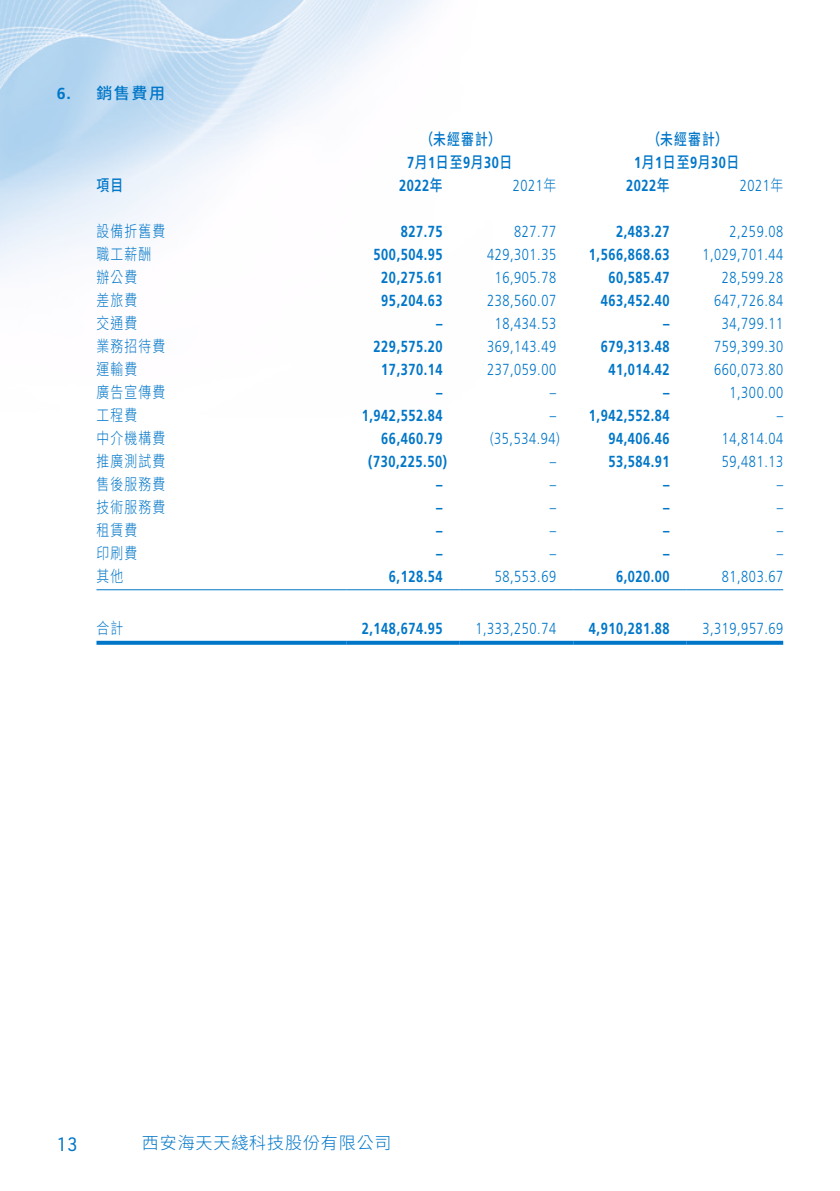
<style>
.page{position:relative;width:840px;height:1191px;background:#fff}
.page>*{position:absolute;margin:0;border:0;box-sizing:border-box;transform-origin:0 0}
.t1{font:19px "URWDIN";color:#0076c8}
.t2{font:300 17px "Source Han Sans TC";letter-spacing:.05em;color:#0076c8}
.Notes{font:700 16px "Frutiger LT Std";letter-spacing:.045em;color:#0076c8;scale:.8 1}
.Notes-2{font:300 16px "Frutiger LT Std";letter-spacing:.045em;color:#0076c8;scale:.8 1}
.Notes-3{font:300 16px "Source Han Sans TC";letter-spacing:.095em;color:#0076c8;scale:.8 1}
.Notes-4{font:500 16px "Source Han Sans TC";letter-spacing:.095em;color:#0076c8;scale:.8 1}
.Notes_HD1{font:500 16px "Source Han Sans TC";color:#0076c8}
.Notes_HD1-2{font:700 16px "Frutiger LT Std";color:#0076c8}
.s1{font-family:"Frutiger LT Std";font-weight:700}
.s2{font-family:"Source Han Sans TC";font-weight:500}
.s3{font-family:"Source Han Sans TC"}
</style>
<div class="page">
<img style="left:0;top:0;width:784px;height:645px">
<hr style="left:96px;top:589px;width:250px;height:1px;background:#0076c8">
<hr style="left:346px;top:589px;width:113px;height:1px;background:#0076c8">
<hr style="left:459px;top:589px;width:114px;height:1px;background:#0076c8">
<hr style="left:573px;top:589px;width:113px;height:1px;background:#0076c8">
<hr style="left:686px;top:589px;width:96px;height:1px;background:#0076c8">
<svg style="left:96px;top:641px;width:250px;height:4px"></svg>
<svg style="left:346px;top:641px;width:113px;height:4px"></svg>
<svg style="left:459px;top:641px;width:114px;height:4px"></svg>
<svg style="left:573px;top:641px;width:113px;height:4px"></svg>
<svg style="left:686px;top:641px;width:96px;height:4px"></svg>
<p class="Notes_HD1-2" style="left:57px;top:84px;width:16px">6.</p>
<p class="Notes_HD1" style="left:96px;top:84px;width:70px">銷售費用</p>
<p class="Notes-4" style="left:96px;top:176px;width:35px">項目</p>
<p class="Notes-3" style="left:96px;top:222px;width:87px">設備折舊費</p>
<p class="Notes-3" style="left:96px;top:245px;width:70px">職工薪酬</p>
<p class="Notes-3" style="left:96px;top:268px;width:52px">辦公費</p>
<p class="Notes-3" style="left:96px;top:291px;width:52px">差旅費</p>
<p class="Notes-3" style="left:96px;top:314px;width:52px">交通費</p>
<p class="Notes-3" style="left:96px;top:337px;width:87px">業務招待費</p>
<p class="Notes-3" style="left:96px;top:360px;width:52px">運輸費</p>
<p class="Notes-3" style="left:96px;top:383px;width:87px">廣告宣傳費</p>
<p class="Notes-3" style="left:96px;top:406px;width:52px">工程費</p>
<p class="Notes-3" style="left:96px;top:429px;width:87px">中介機構費</p>
<p class="Notes-3" style="left:96px;top:452px;width:87px">推廣測試費</p>
<p class="Notes-3" style="left:96px;top:475px;width:87px">售後服務費</p>
<p class="Notes-3" style="left:96px;top:498px;width:87px">技術服務費</p>
<p class="Notes-3" style="left:96px;top:521px;width:52px">租賃費</p>
<p class="Notes-3" style="left:96px;top:544px;width:52px">印刷費</p>
<p class="Notes-3" style="left:96px;top:567px;width:35px">其他</p>
<p class="Notes-3" style="left:96px;top:619px;width:35px">合計</p>
<p class="Notes-4" style="left:420px;top:130px;width:102px">（未經審計）</p>
<p class="Notes-4" style="left:647px;top:130px;width:102px">（未經審計(</p>
<p class="Notes-4" style="left:407px;top:153px;width:133px">月<span class="s1">7 1</span>日至 月<span class="s1">9 30</span>日</p>
<p class="Notes-4" style="left:633px;top:153px;width:133px">月<span class="s1">1 1</span>日至 月<span class="s1">9 30</span>日</p>
<p class="Notes" style="left:399px;top:176px;width:56px">2022<span class="s2">年</span></p>
<p class="Notes-2" style="left:512px;top:177px;width:56px">2021<span class="s3">年</span></p>
<p class="Notes" style="left:626px;top:176px;width:56px">2022<span class="s2">年</span></p>
<p class="Notes-2" style="left:739px;top:177px;width:56px">2021<span class="s3">年</span></p>
<p class="Notes" style="left:400px;top:222px;width:54px">827.75</p>
<p class="Notes-2" style="left:514px;top:223px;width:54px">827.77</p>
<p class="Notes" style="left:615px;top:222px;width:69px">2,483.27</p>
<p class="Notes-2" style="left:729px;top:223px;width:69px">2,259.08</p>
<p class="Notes" style="left:373px;top:245px;width:88px">500,504.95</p>
<p class="Notes-2" style="left:487px;top:246px;width:88px">429,301.35</p>
<p class="Notes" style="left:588px;top:245px;width:102px">1,566,868.63</p>
<p class="Notes-2" style="left:702px;top:246px;width:102px">1,029,701.44</p>
<p class="Notes" style="left:381px;top:268px;width:78px">20,275.61</p>
<p class="Notes-2" style="left:494px;top:269px;width:78px">16,905.78</p>
<p class="Notes" style="left:608px;top:268px;width:78px">60,585.47</p>
<p class="Notes-2" style="left:721px;top:269px;width:78px">28,599.28</p>
<p class="Notes" style="left:381px;top:291px;width:78px">95,204.63</p>
<p class="Notes-2" style="left:487px;top:292px;width:88px">238,560.07</p>
<p class="Notes" style="left:600px;top:291px;width:88px">463,452.40</p>
<p class="Notes-2" style="left:713px;top:292px;width:88px">647,726.84</p>
<p class="Notes" style="left:436px;top:314px;width:9px">–</p>
<p class="Notes-2" style="left:494px;top:315px;width:78px">18,434.53</p>
<p class="Notes" style="left:663px;top:314px;width:10px">–</p>
<p class="Notes-2" style="left:721px;top:315px;width:78px">34,799.11</p>
<p class="Notes" style="left:373px;top:337px;width:88px">229,575.20</p>
<p class="Notes-2" style="left:487px;top:338px;width:88px">369,143.49</p>
<p class="Notes" style="left:600px;top:337px;width:88px">679,313.48</p>
<p class="Notes-2" style="left:713px;top:338px;width:88px">759,399.30</p>
<p class="Notes" style="left:381px;top:360px;width:78px">17,370.14</p>
<p class="Notes-2" style="left:487px;top:361px;width:88px">237,059.00</p>
<p class="Notes" style="left:608px;top:360px;width:78px">41,014.42</p>
<p class="Notes-2" style="left:713px;top:361px;width:88px">660,073.80</p>
<p class="Notes" style="left:436px;top:383px;width:9px">–</p>
<p class="Notes-2" style="left:549px;top:384px;width:10px">–</p>
<p class="Notes" style="left:663px;top:383px;width:10px">–</p>
<p class="Notes-2" style="left:729px;top:384px;width:69px">1,300.00</p>
<p class="Notes" style="left:361px;top:406px;width:102px">1,942,552.84</p>
<p class="Notes-2" style="left:549px;top:407px;width:10px">–</p>
<p class="Notes" style="left:588px;top:406px;width:102px">1,942,552.84</p>
<p class="Notes-2" style="left:776px;top:407px;width:10px">–</p>
<p class="Notes" style="left:381px;top:429px;width:78px">66,460.79</p>
<p class="Notes-2" style="left:490px;top:430px;width:88px">)35,534.94(</p>
<p class="Notes" style="left:608px;top:429px;width:78px">94,406.46</p>
<p class="Notes-2" style="left:721px;top:430px;width:78px">14,814.04</p>
<p class="Notes" style="left:368px;top:452px;width:100px">)730,225.50(</p>
<p class="Notes-2" style="left:549px;top:453px;width:10px">–</p>
<p class="Notes" style="left:608px;top:452px;width:78px">53,584.91</p>
<p class="Notes-2" style="left:721px;top:453px;width:78px">59,481.13</p>
<p class="Notes" style="left:436px;top:475px;width:9px">–</p>
<p class="Notes-2" style="left:549px;top:476px;width:10px">–</p>
<p class="Notes" style="left:663px;top:475px;width:10px">–</p>
<p class="Notes-2" style="left:776px;top:476px;width:10px">–</p>
<p class="Notes" style="left:436px;top:498px;width:9px">–</p>
<p class="Notes-2" style="left:549px;top:499px;width:10px">–</p>
<p class="Notes" style="left:663px;top:498px;width:10px">–</p>
<p class="Notes-2" style="left:776px;top:499px;width:10px">–</p>
<p class="Notes" style="left:436px;top:521px;width:9px">–</p>
<p class="Notes-2" style="left:549px;top:522px;width:10px">–</p>
<p class="Notes" style="left:663px;top:521px;width:10px">–</p>
<p class="Notes-2" style="left:776px;top:522px;width:10px">–</p>
<p class="Notes" style="left:436px;top:544px;width:9px">–</p>
<p class="Notes-2" style="left:549px;top:545px;width:10px">–</p>
<p class="Notes" style="left:663px;top:544px;width:10px">–</p>
<p class="Notes-2" style="left:776px;top:545px;width:10px">–</p>
<p class="Notes" style="left:389px;top:567px;width:69px">6,128.54</p>
<p class="Notes-2" style="left:494px;top:568px;width:78px">58,553.69</p>
<p class="Notes" style="left:615px;top:567px;width:69px">6,020.00</p>
<p class="Notes-2" style="left:721px;top:568px;width:78px">81,803.67</p>
<p class="Notes" style="left:361px;top:619px;width:102px">2,148,674.95</p>
<p class="Notes-2" style="left:475px;top:620px;width:102px">1,333,250.74</p>
<p class="Notes" style="left:588px;top:619px;width:102px">4,910,281.88</p>
<p class="Notes-2" style="left:702px;top:620px;width:102px">3,319,957.69</p>
<p class="t1" style="left:57px;top:1131px;width:22px">13</p>
<p class="t2" style="left:142px;top:1133px;width:251px">西安海天天綫科技股份有限公司</p>
</div>
